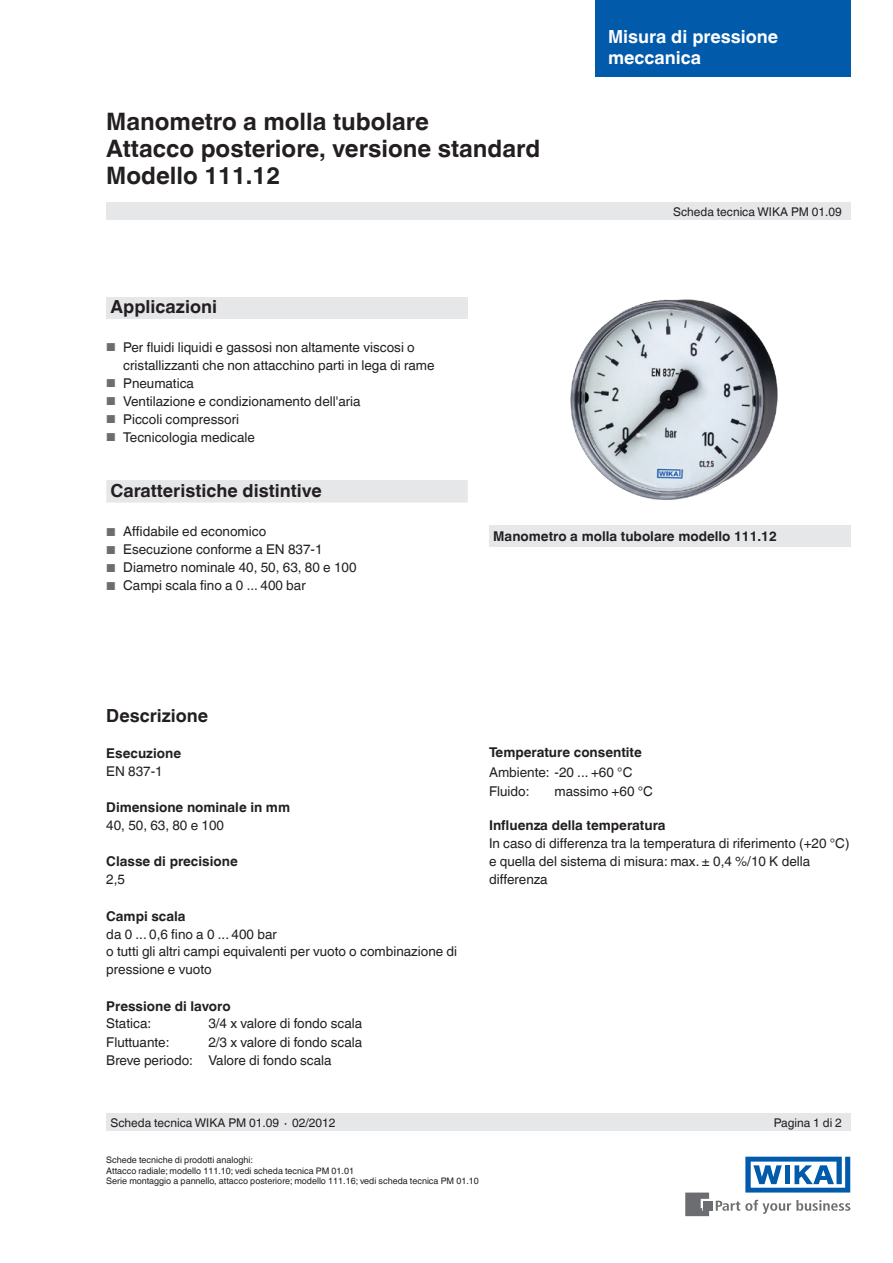
<style>
.page{position:relative;width:893px;height:1263px;background:#fff}
.page>*{position:absolute;margin:0;border:0;box-sizing:border-box;transform-origin:0 0}
.t1{font:700 24px/27px "Helvetica World";color:#231f20}
.t2{font:700 18px "Helvetica World";color:#231f20}
.t3{font:700 18px/21px "Helvetica World";color:#fff}
.t4{font:13.5px/18px "Helvetica World";color:#231f20}
.t5{font:700 13.5px "Helvetica World";color:#231f20}
.t6{font:12px "Helvetica World";color:#231f20}
.t7{font:9px/10.5px "Helvetica World";color:#231f20}
.s1{font-size:11.55px;color:#6c6d70}
</style>
<div class="page">
<div style="left:106px;top:298px;width:362px;height:21px;background:#e6e7e9"></div>
<div style="left:106px;top:203px;width:744px;height:17px;background:#e6e7e9"></div>
<div style="left:106px;top:1114px;width:744px;height:17px;background:#e6e7e9"></div>
<svg style="left:716px;top:1200px;width:134px;height:14px"></svg>
<div style="left:703px;top:1201px;width:9px;height:9px;background:#6c6d70"></div>
<svg style="left:685px;top:1192px;width:24px;height:24px"></svg>
<svg style="left:745px;top:1157px;width:105px;height:35px"></svg>
<div style="left:489px;top:525px;width:361px;height:21px;background:#e6e7e9"></div>
<div style="left:106px;top:480px;width:362px;height:22px;background:#e6e7e9"></div>
<div style="left:595px;top:0;width:255px;height:77px;background:#015aaa"></div>
<img style="left:570px;top:299px;width:208px;height:201px">
<h1 class="t1" style="left:106px;top:108px;width:435px">Manometro a molla tubolare<br>Attacco posteriore, versione standard<br>Modello 111.12</h1>
<h2 class="t3" style="left:608px;top:26px;width:172px">Misura di pressione meccanica</h2>
<p class="t6" style="left:673px;top:204px;width:170px">Scheda tecnica WIKA PM 01.09</p>
<h2 class="t2" style="left:111px;top:296px;width:108px">Applicazioni</h2>
<p class="t4" style="left:123px;top:338px;width:313px;text-indent:-17px"><span class="s1">■</span> Per fluidi liquidi e gassosi non altamente viscosi o cristallizzanti che non attacchino parti in lega di rame</p>
<p class="t4" style="left:106px;top:374px;width:89px"><span class="s1">■</span> Pneumatica</p>
<p class="t4" style="left:106px;top:392px;width:256px"><span class="s1">■</span> Ventilazione e condizionamento dell'aria</p>
<p class="t4" style="left:106px;top:410px;width:134px"><span class="s1">■</span> Piccoli compressori</p>
<p class="t4" style="left:106px;top:428px;width:150px"><span class="s1">■</span> Tecnicologia medicale</p>
<h2 class="t2" style="left:111px;top:480px;width:213px">Caratteristiche distintive</h2>
<p class="t4" style="left:106px;top:523px;width:161px"><span class="s1">■</span> Affidabile ed economico</p>
<p class="t4" style="left:106px;top:541px;width:218px"><span class="s1">■</span> Esecuzione conforme a EN 837-1</p>
<p class="t4" style="left:106px;top:559px;width:252px"><span class="s1">■</span> Diametro nominale 40, 50, 63, 80 e 100</p>
<p class="t4" style="left:106px;top:577px;width:201px"><span class="s1">■</span> Campi scala fino a 0 ... 400 bar</p>
<p class="t5" style="left:493px;top:528px;width:285px">Manometro a molla tubolare modello 111.12</p>
<h2 class="t2" style="left:106px;top:706px;width:103px">Descrizione</h2>
<p class="t5" style="left:106px;top:746px;width:76px">Esecuzione</p>
<p class="t4" style="left:106px;top:763px;width:58px">EN 837-1</p>
<p class="t5" style="left:106px;top:800px;width:185px">Dimensione nominale in mm</p>
<p class="t4" style="left:106px;top:817px;width:119px">40, 50, 63, 80 e 100</p>
<p class="t5" style="left:106px;top:854px;width:133px">Classe di precisione</p>
<p class="t4" style="left:106px;top:871px;width:20px">2,5</p>
<p class="t5" style="left:106px;top:908px;width:81px">Campi scala</p>
<p class="t4" style="left:106px;top:925px;width:352px">da 0 ... 0,6 fino a 0 ... 400 bar<br>o tutti gli altri campi equivalenti per vuoto o combinazione di pressione e vuoto</p>
<p class="t5" style="left:106px;top:998px;width:126px">Pressione di lavoro</p>
<p class="t4" style="left:106px;top:1015px;width:46px">Statica:</p>
<p class="t4" style="left:208px;top:1015px;width:155px">3/4 x valore di fondo scala</p>
<p class="t4" style="left:106px;top:1033px;width:65px">Fluttuante:</p>
<p class="t4" style="left:106px;top:1033px;width:257px;text-indent:102px">2/3 x valore di fondo scala<br>Breve periodo: Valore di fondo scala</p>
<p class="t5" style="left:489px;top:745px;width:154px">Temperature consentite</p>
<p class="t4" style="left:489px;top:764px;width:145px">Ambiente: -20 ... +60 °C<br>Fluido:</p>
<p class="t4" style="left:554px;top:782px;width:100px">massimo +60 °C</p>
<p class="t5" style="left:489px;top:817px;width:178px">Influenza della temperatura</p>
<p class="t4" style="left:489px;top:834px;width:362px">In caso di differenza tra la temperatura di riferimento (+20 °C) e quella del sistema di misura: max. ± 0,4 %/10 K della differenza</p>
<p class="t6" style="left:111px;top:1116px;width:226px">Scheda tecnica WIKA PM 01.09 ∙ 02/2012</p>
<p class="t6" style="left:774px;top:1116px;width:70px">Pagina 1 di 2</p>
<p class="t7" style="left:106px;top:1155px;width:374px">Schede tecniche di prodotti analoghi:<br>Attacco radiale; modello 111.10; vedi scheda tecnica PM 01.01<br>Serie montaggio a pannello, attacco posteriore; modello 111.16; vedi scheda tecnica PM 01.10</p>
</div>
